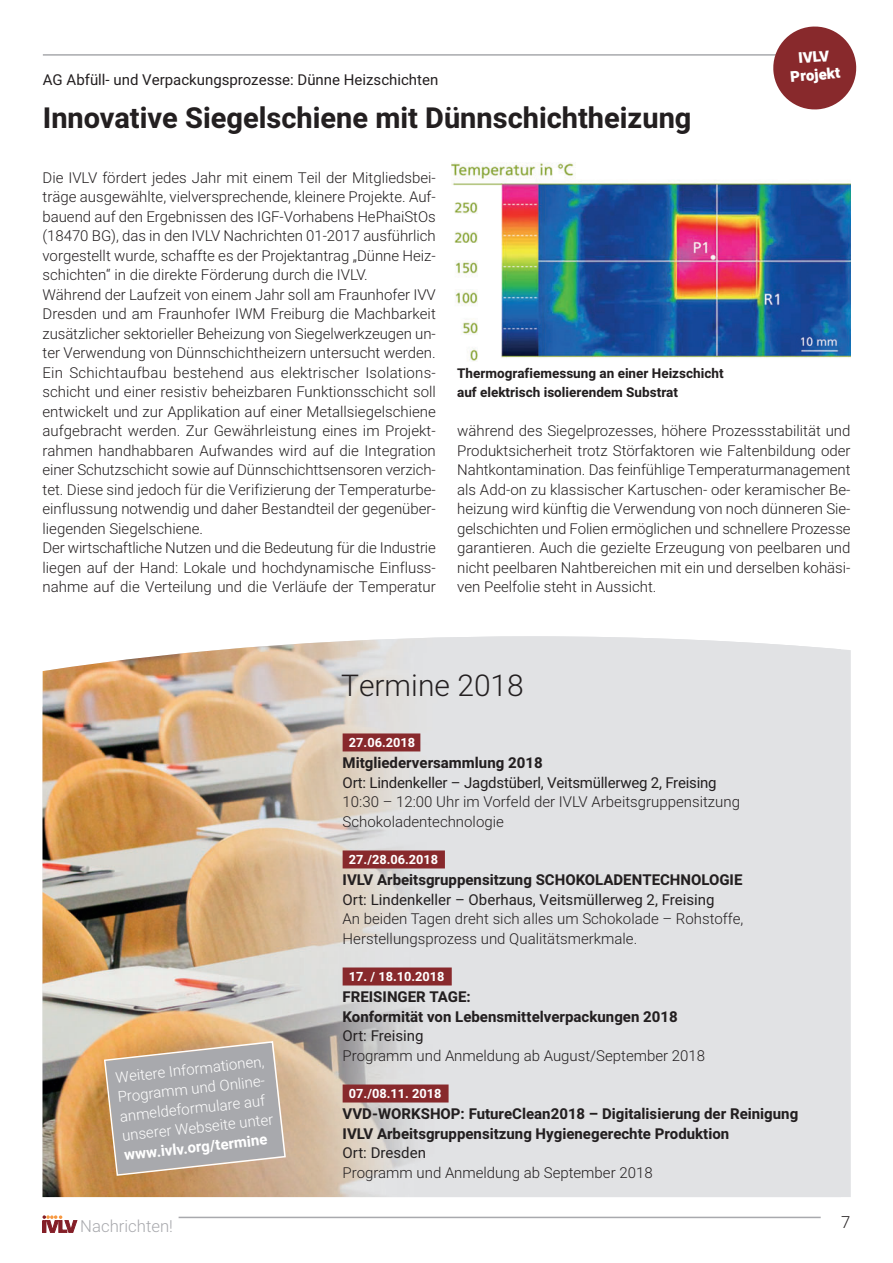
<style>
.page{position:relative;width:893px;height:1263px;background:#fff}
.page>*{position:absolute;margin:0;border:0;box-sizing:border-box;transform-origin:0 0}
.t1{font:300 30px "Heebo";color:#231f20}
.t2{font:700 28.95px "Heebo";color:#231f20}
.t3{font:300 16.65px "Heebo";color:#a8a9ad}
.t4{font:300 16.65px "Heebo";color:#231f20}
.t5{font:300 15px/19.5px "Heebo";color:#231f20}
.t6{font:700 15px/19.5px "Heebo";color:#231f20}
.t7{font:15px "Heebo";color:#231f20}
.t8{font:300 15px/19.5px "Heebo";color:#fff}
.t9{font:700 15px "Heebo";color:#fff}
.t10{font:900 15px/18px "Heebo";color:#fff;text-align:center}
.t11{font:700 13.5px/19.5px "Heebo";color:#231f20}
.t12{font:700 12.75px "Heebo";color:#fff}
</style>
<div class="page">
<svg style="left:43px;top:1215px;width:34px;height:17px"></svg>
<hr style="left:179px;top:1217px;width:642px;height:1px;background:#a8a9ad">
<hr style="left:43px;top:54px;width:807px;height:2px;background:#a8a9ad">
<img style="left:451px;top:162px;width:399px;height:199px">
<svg style="left:771px;top:26px;width:86px;height:84px"></svg>
<img style="left:43px;top:636px;width:797px;height:561px">
<div style="left:343px;top:733px;width:77px;height:18px;background:#88292c"></div>
<div style="left:343px;top:850px;width:102px;height:18px;background:#88292c"></div>
<div style="left:343px;top:967px;width:109px;height:18px;background:#88292c"></div>
<div style="left:343px;top:1084px;width:106px;height:18px;background:#88292c"></div>
<svg style="left:103px;top:1040px;width:184px;height:137px"></svg>
<p class="t7" style="left:43px;top:74px;width:397px">AG Abfüll- und Verpackungsprozesse: Dünne Heizschichten</p>
<h2 class="t2" style="left:43px;top:107px;width:650px">Innovative Siegelschiene mit Dünnschichtheizung</h2>
<p class="t10" style="left:788px;top:51px;width:51px;rotate:-5deg">IVLV<br>Projekt</p>
<p class="t5" style="left:43px;top:169px;width:395px">Die IVLV fördert jedes Jahr mit einem Teil der Mitgliedsbei&shy;träge ausgewählte, vielversprechende, kleinere Projekte. Auf&shy;bauend auf den Ergebnissen des IGF-Vorhabens HePhaiStOs (18470 BG), das in den IVLV Nachrichten 01-2017 ausführlich vorgestellt wurde, schaffte es der Projektantrag „Dünne Heiz&shy;schichten“ in die direkte Förderung durch die IVLV.<br>Während der Laufzeit von einem Jahr soll am Fraunhofer IVV Dresden und am Fraunhofer IWM Freiburg die Machbarkeit zusätzlicher sektorieller Beheizung von Siegelwerkzeugen un&shy;ter Verwendung von Dünnschichtheizern untersucht werden.<br>Ein Schichtaufbau bestehend aus elektrischer Isolations&shy;schicht und einer resistiv beheizbaren Funktionsschicht soll entwickelt und zur Applikation auf einer Metallsiegelschiene aufgebracht werden. Zur Gewährleistung eines im Projekt&shy;rahmen handhabbaren Aufwandes wird auf die Integration einer Schutzschicht sowie auf Dünnschichttsensoren verzich&shy;tet. Diese sind jedoch für die Verifizierung der Temperaturbe&shy;einflussung notwendig und daher Bestandteil der gegenüber&shy;liegenden Siegelschiene.<br>Der wirtschaftliche Nutzen und die Bedeutung für die Industrie liegen auf der Hand: Lokale und hochdynamische Einfluss&shy;nahme auf die Verteilung und die Verläufe der Temperatur</p>
<p class="t11" style="left:457px;top:365px;width:268px">Thermografiemessung an einer Heizschicht auf elektrisch isolierendem Substrat</p>
<p class="t5" style="left:457px;top:423px;width:395px;text-align:justify">während des Siegelprozesses, höhere Prozessstabilität und Produktsicherheit trotz Störfaktoren wie Faltenbildung oder Nahtkontamination. Das feinfühlige Temperaturmanagement als Add-on zu klassischer Kartuschen- oder keramischer Be&shy;heizung wird künftig die Verwendung von noch dünneren Sie&shy;gelschichten und Folien ermöglichen und schnellere Prozesse garantieren. Auch die gezielte Erzeugung von peelbaren und nicht peelbaren Nahtbereichen mit ein und derselben kohäsi&shy;ven Peelfolie steht in Aussicht.</p>
<p class="t8" style="left:115px;top:1069px;width:154px;rotate:-6deg">Weitere Informationen,<br>Program m und Online - anmeldeformulare auf unserer Webseite unter</p>
<p class="t9" style="left:124px;top:1149px;width:146px;rotate:-6deg">www.ivlv.org/termine</p>
<h1 class="t1" style="left:341px;top:673px;width:184px">Termine 2018</h1>
<p class="t12" style="left:349px;top:737px;width:68px">27.06.2018</p>
<p class="t6" style="left:343px;top:754px;width:201px">Mitgliederversammlung 2018</p>
<p class="t7" style="left:343px;top:776px;width:376px">Ort: Lindenkeller – Jagdstüberl, Veitsmüllerweg 2, Freising</p>
<p class="t5" style="left:343px;top:793px;width:399px">10:30 – 12:00 Uhr im Vorfeld der IVLV Arbeitsgruppensitzung<br>Schokoladentechnologie</p>
<p class="t12" style="left:349px;top:854px;width:91px">27./28.06.2018</p>
<p class="t6" style="left:343px;top:871px;width:401px">IVLV Arbeitsgruppensitzung SCHOKOLADENTECHNOLOGIE</p>
<p class="t7" style="left:343px;top:893px;width:373px">Ort: Lindenkeller – Oberhaus, Veitsmüllerweg 2, Freising</p>
<p class="t5" style="left:343px;top:910px;width:402px">An beiden Tagen dreht sich alles um Schokolade – Rohstoffe,<br>Herstellungsprozess und Qualitätsmerkmale.</p>
<p class="t12" style="left:349px;top:971px;width:97px">17. / 18.10.2018</p>
<p class="t6" style="left:343px;top:988px;width:337px">FREISINGER TAGE:<br>Konformität von Lebensmittelverpackungen 2018</p>
<p class="t7" style="left:343px;top:1030px;width:82px">Ort: Freising</p>
<p class="t5" style="left:343px;top:1047px;width:364px">Programm und Anmeldung ab August/September 2018</p>
<p class="t12" style="left:349px;top:1088px;width:94px">07./08.11. 2018</p>
<p class="t6" style="left:343px;top:1105px;width:457px">VVD-WORKSHOP: FutureClean2018 – Digitalisierung der Reinigung<br>IVLV Arbeitsgruppensitzung Hygienegerechte Produktion</p>
<p class="t7" style="left:343px;top:1147px;width:85px">Ort: Dresden</p>
<p class="t5" style="left:343px;top:1164px;width:312px">Programm und Anmeldung ab September 2018</p>
<p class="t3" style="left:80px;top:1220px;width:94px">Nachrichten!</p>
<p class="t4" style="left:841px;top:1215px;width:11px">7</p>
</div>
